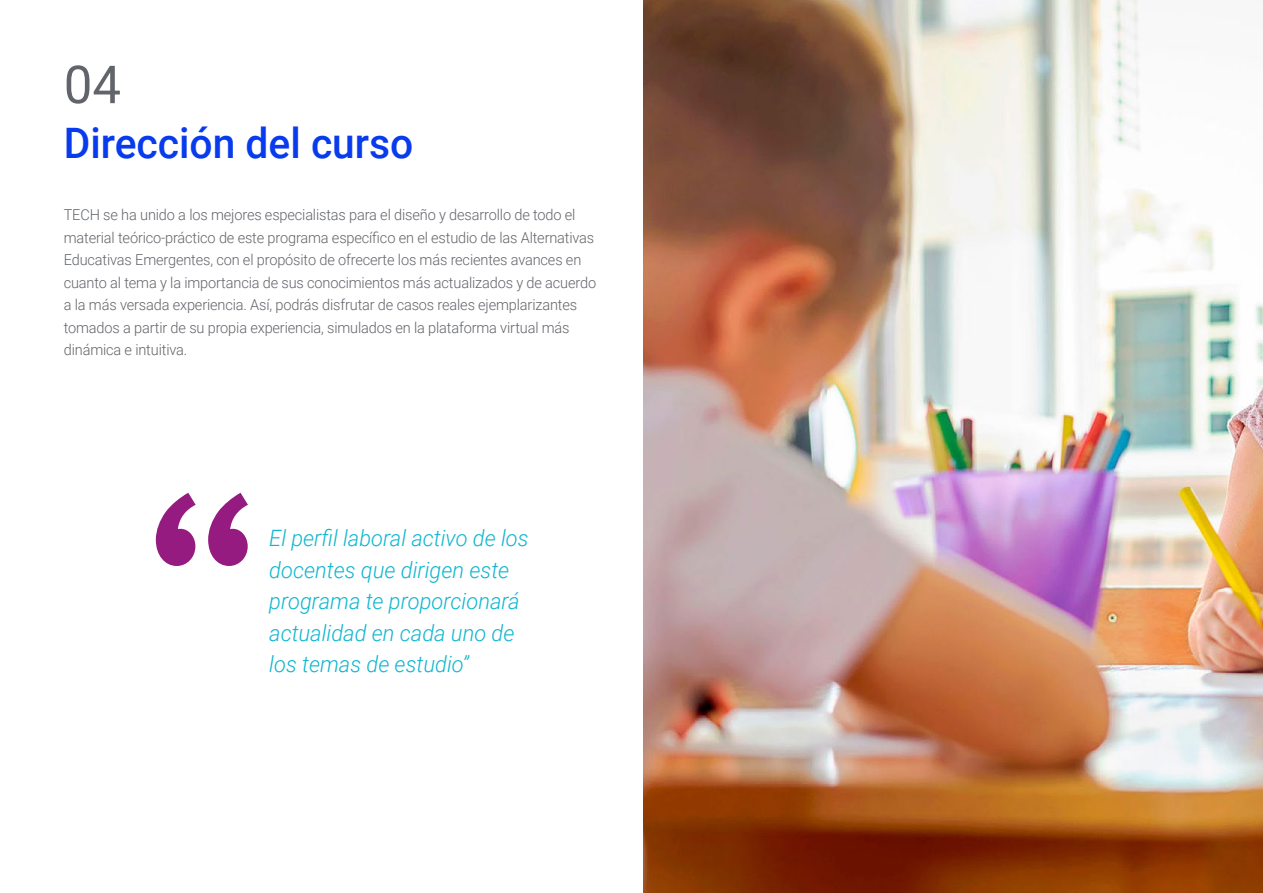
<style>
.page{position:relative;width:1263px;height:893px;background:#fff}
.page>*{position:absolute;margin:0;border:0;box-sizing:border-box;transform-origin:0 0}
.t1{font:52.5px "Roboto";color:#61646a}
.t2{font:500 42px "Roboto";color:#083bee}
.t3{font:italic 300 22.5px/31.5px "Roboto";color:#0fb6cf}
.t4{font:300 15px/22.5px "Roboto";letter-spacing:-.01em;color:#61646a}
</style>
<div class="page">
<svg style="left:156px;top:493px;width:92px;height:73px"></svg>
<img style="left:643px;top:0;width:620px;height:893px">
<h1 class="t1" style="left:64px;top:48px;width:59px">04</h1>
<h2 class="t2" style="left:64px;top:114px;width:351px">Dirección del curso</h2>
<p class="t4" style="left:64px;top:203px;width:534px">TECH se ha unido a los mejores especialistas para el diseño y desarrollo de todo el material teórico-práctico de este programa específico en el estudio de las Alternativas Educativas Emergentes, con el propósito de ofrecerte los más recientes avances en cuanto al tema y la importancia de sus conocimientos más actualizados y de acuerdo a la más versada experiencia. Así, podrás disfrutar de casos reales ejemplarizantes tomados a partir de su propia experiencia, simulados en la plataforma virtual más dinámica e intuitiva.</p>
<h3 class="t3" style="left:269px;top:522px;width:261px">El perfil laboral activo de los docentes que dirigen este programa te proporcionará actualidad en cada uno de los temas de estudio”</h3>
</div>
